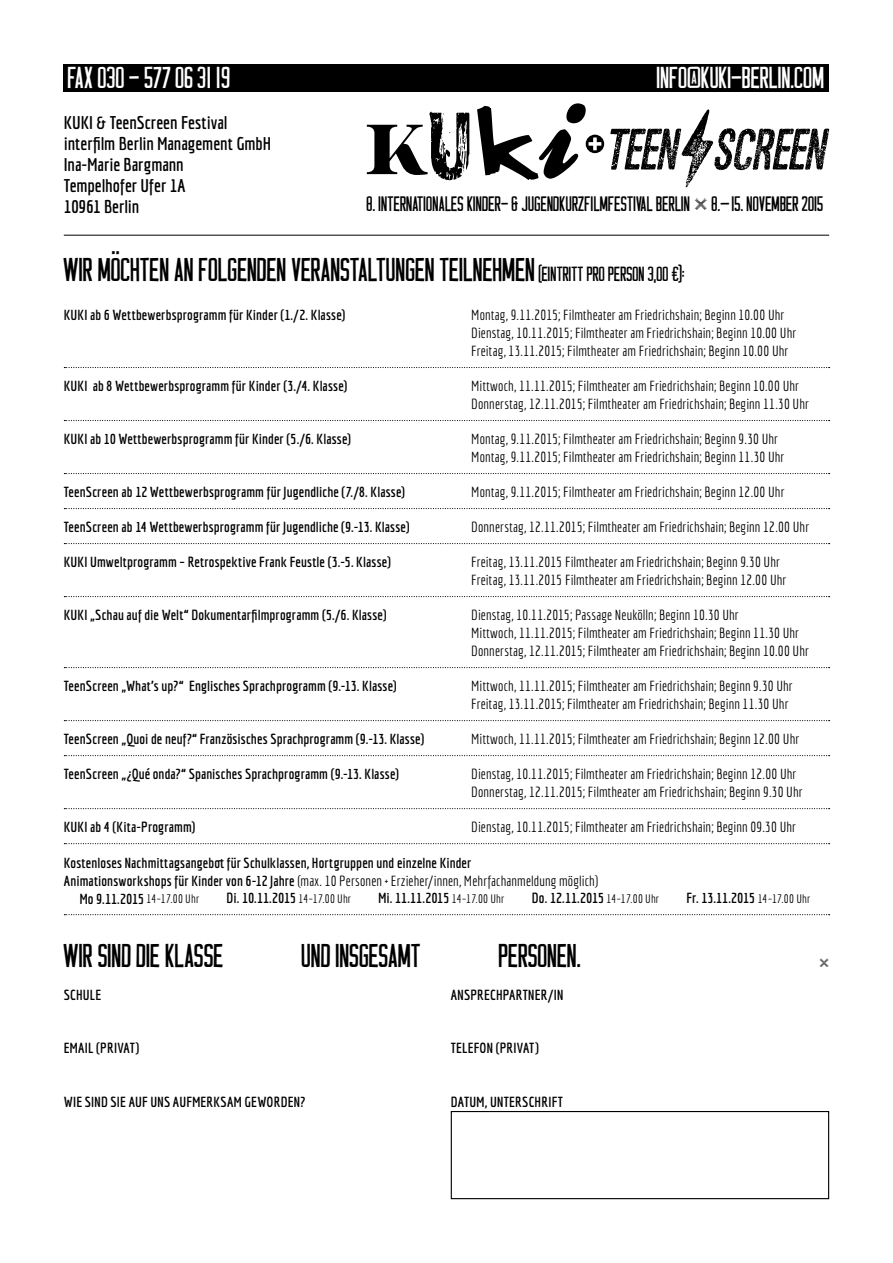
<style>
.page{position:relative;width:893px;height:1263px;background:#fff}
.page>*{position:absolute;margin:0;border:0;box-sizing:border-box;transform-origin:0 0}
.t1{font:33.75px "Casual Hardcore";letter-spacing:-.005em;color:#000}
.t2{font:31.05px "Casual Hardcore";letter-spacing:-.005em;color:#fff}
.t3{font:21.45px "Casual Hardcore";color:#000}
.t4{font:700 18px/21px "Economica";color:#000}
.t5{font:15px "Signotek";color:#000}
.t6{font:14.25px/18px "Economica";letter-spacing:.01em;color:#000}
.t7{font:700 14.25px "Economica";letter-spacing:.01em;color:#000}
.s1{font-size:21px}
.s2{font-weight:700}
.s3{font-weight:400;font-size:12px}
.s4{font-family:"Signotek";font-size:20.1px}
</style>
<div class="page">
<div style="left:64px;top:64px;width:765px;height:28px;background:#000"></div>
<svg style="left:64px;top:367px;width:766px;height:1px"></svg>
<svg style="left:64px;top:420px;width:766px;height:1px"></svg>
<svg style="left:64px;top:473px;width:766px;height:1px"></svg>
<svg style="left:64px;top:508px;width:766px;height:1px"></svg>
<svg style="left:64px;top:543px;width:766px;height:1px"></svg>
<svg style="left:64px;top:596px;width:766px;height:1px"></svg>
<svg style="left:64px;top:667px;width:766px;height:1px"></svg>
<svg style="left:64px;top:720px;width:766px;height:1px"></svg>
<svg style="left:64px;top:755px;width:766px;height:1px"></svg>
<svg style="left:64px;top:808px;width:766px;height:1px"></svg>
<svg style="left:64px;top:843px;width:766px;height:1px"></svg>
<svg style="left:64px;top:914px;width:766px;height:1px"></svg>
<hr style="left:64px;top:235px;width:765px;height:1px;background:#000">
<div style="left:451px;top:1111px;width:378px;height:88px;border:1px solid #000"></div>
<svg style="left:367px;top:112px;width:102px;height:68px"></svg>
<svg style="left:610px;top:109px;width:219px;height:78px"></svg>
<svg style="left:477px;top:103px;width:127px;height:77px"></svg>
<h2 class="t2" style="left:68px;top:60px;width:164px">FAX 030 - 5770631 19</h2>
<h2 class="t2" style="left:657px;top:60px;width:169px">INFO@KUKI-BERLIN.COM</h2>
<p class="t4" style="left:64px;top:112px;width:209px">KUKI &amp; TeenScreen Festival interfilm Berlin Management GmbH<br>Ina-Marie Bargmann<br>Tempelhofer Ufer 1A<br>10961 Berlin</p>
<h1 class="t1" style="left:64px;top:251px;width:623px">WIR MÖCHTEN AN FOLGENDEN VERANSTALTUNGEN TEILNEHMEN <span class="s1">(EINTRITT PRO PERSON 3,00 €):</span></h1>
<p class="t7" style="left:64px;top:307px;width:283px">KUKI ab 6 Wettbewerbsprogramm für Kinder (1./2. Klasse)</p>
<p class="t6" style="left:471px;top:306px;width:327px">Montag, 9.11.2015; Filmtheater am Friedrichshain; Beginn 10.00 Uhr<br>Dienstag, 10.11.2015; Filmtheater am Friedrichshain; Beginn 10.00 Uhr<br>Freitag, 13.11.2015; Filmtheater am Friedrichshain; Beginn 10.00 Uhr</p>
<p class="t7" style="left:64px;top:378px;width:285px">KUKI ab 8 Wettbewerbsprogramm für Kinder (3./4. Klasse)</p>
<p class="t6" style="left:471px;top:377px;width:339px">Mittwoch, 11.11.2015; Filmtheater am Friedrichshain; Beginn 10.00 Uhr<br>Donnerstag, 12.11.2015; Filmtheater am Friedrichshain; Beginn 11.30 Uhr</p>
<p class="t7" style="left:64px;top:431px;width:289px">KUKI ab 10 Wettbewerbsprogramm für Kinder (5./6. Klasse)</p>
<p class="t6" style="left:471px;top:430px;width:315px">Montag, 9.11.2015; Filmtheater am Friedrichshain; Beginn 9.30 Uhr<br>Montag, 9.11.2015; Filmtheater am Friedrichshain; Beginn 11.30 Uhr</p>
<p class="t7" style="left:64px;top:484px;width:343px">TeenScreen ab 12 Wettbewerbsprogramm für Jugendliche (7./8. Klasse)</p>
<p class="t6" style="left:471px;top:483px;width:315px">Montag, 9.11.2015; Filmtheater am Friedrichshain; Beginn 12.00 Uhr</p>
<p class="t7" style="left:64px;top:519px;width:347px">TeenScreen ab 14 Wettbewerbsprogramm für Jugendliche (9.-13. Klasse)</p>
<p class="t6" style="left:471px;top:518px;width:339px">Donnerstag, 12.11.2015; Filmtheater am Friedrichshain; Beginn 12.00 Uhr</p>
<p class="t7" style="left:64px;top:554px;width:329px">KUKI Umweltprogramm – Retrospektive Frank Feustle (3.-5. Klasse)</p>
<p class="t6" style="left:471px;top:553px;width:317px">Freitag, 13.11.2015 Filmtheater am Friedrichshain; Beginn 9.30 Uhr<br>Freitag, 13.11.2015 Filmtheater am Friedrichshain; Beginn 12.00 Uhr</p>
<p class="t7" style="left:64px;top:607px;width:324px">KUKI „Schau auf die Welt“ Dokumentarfilmprogramm (5./6. Klasse)</p>
<p class="t6" style="left:471px;top:606px;width:339px">Dienstag, 10.11.2015; Passage Neukölln; Beginn 10.30 Uhr<br>Mittwoch, 11.11.2015; Filmtheater am Friedrichshain; Beginn 11.30 Uhr<br>Donnerstag, 12.11.2015; Filmtheater am Friedrichshain; Beginn 10.00 Uhr</p>
<p class="t7" style="left:64px;top:678px;width:334px">TeenScreen „What’s up?“ Englisches Sprachprogramm (9.-13. Klasse)</p>
<p class="t6" style="left:471px;top:677px;width:323px">Mittwoch, 11.11.2015; Filmtheater am Friedrichshain; Beginn 9.30 Uhr<br>Freitag, 13.11.2015; Filmtheater am Friedrichshain; Beginn 11.30 Uhr</p>
<p class="t7" style="left:64px;top:731px;width:362px">TeenScreen „Quoi de neuf?“ Französisches Sprachprogramm (9.-13. Klasse)</p>
<p class="t6" style="left:471px;top:730px;width:330px">Mittwoch, 11.11.2015; Filmtheater am Friedrichshain; Beginn 12.00 Uhr</p>
<p class="t7" style="left:64px;top:766px;width:337px">TeenScreen „¿Qué onda?“ Spanisches Sprachprogramm (9.-13. Klasse)</p>
<p class="t6" style="left:471px;top:765px;width:333px">Dienstag, 10.11.2015; Filmtheater am Friedrichshain; Beginn 12.00 Uhr<br>Donnerstag, 12.11.2015; Filmtheater am Friedrichshain; Beginn 9.30 Uhr</p>
<p class="t7" style="left:64px;top:819px;width:133px">KUKI ab 4 (Kita-Programm)</p>
<p class="t6" style="left:471px;top:818px;width:326px">Dienstag, 10.11.2015; Filmtheater am Friedrichshain; Beginn 09.30 Uhr</p>
<p class="t7" style="left:64px;top:854px;width:409px">Kostenloses Nachmittagsangebot für Schulklassen, Hortgruppen und einzelne Kinder</p>
<p class="t6" style="left:64px;top:871px;width:536px"><span class="s2">Animationsworkshops für Kinder von 6-12 Jahre</span> (max. 10 Personen + Erzieher/innen, Mehrfachanmeldung möglich)</p>
<p class="t7" style="left:80px;top:890px;width:121px">Mo 9.11.2015 <span class="s3">14–17.00 Uhr</span></p>
<p class="t7" style="left:227px;top:890px;width:126px">Di. 10.11.2015 <span class="s3">14–17.00 Uhr</span></p>
<p class="t7" style="left:378px;top:890px;width:127px">Mi. 11.11.2015 <span class="s3">14–17.00 Uhr</span></p>
<p class="t7" style="left:532px;top:890px;width:129px">Do. 12.11.2015 <span class="s3">14–17.00 Uhr</span></p>
<p class="t7" style="left:686px;top:890px;width:125px">Fr. 13.11.2015 <span class="s3">14–17.00 Uhr</span></p>
<h3 class="t3" style="left:367px;top:192px;width:458px">8. INTERNATIONALES KINDER- &amp; JUGENDKURZFILMFESTIVAL BERLIN <span class="s4">î</span> 8.–15. NOVEMBER 2015</h3>
<h1 class="t1" style="left:64px;top:937px;width:162px">WIR SIND DIE KLASSE</h1>
<h1 class="t1" style="left:302px;top:937px;width:121px">UND INSGESAMT</h1>
<h1 class="t1" style="left:499px;top:937px;width:84px">PERSONEN.</h1>
<p class="t7" style="left:64px;top:987px;width:39px">SCHULE</p>
<p class="t7" style="left:64px;top:1040px;width:77px">EMAIL (PRIVAT)</p>
<p class="t7" style="left:451px;top:987px;width:114px">ANSPRECHPARTNER/IN</p>
<p class="t7" style="left:451px;top:1040px;width:90px">TELEFON (PRIVAT)</p>
<p class="t7" style="left:64px;top:1094px;width:243px">WIE SIND SIE AUF UNS AUFMERKSAM GEWORDEN?</p>
<p class="t7" style="left:451px;top:1094px;width:114px">DATUM, UNTERSCHRIFT</p>
<p class="t5" style="left:819px;top:954px;width:13px">î</p>
</div>
